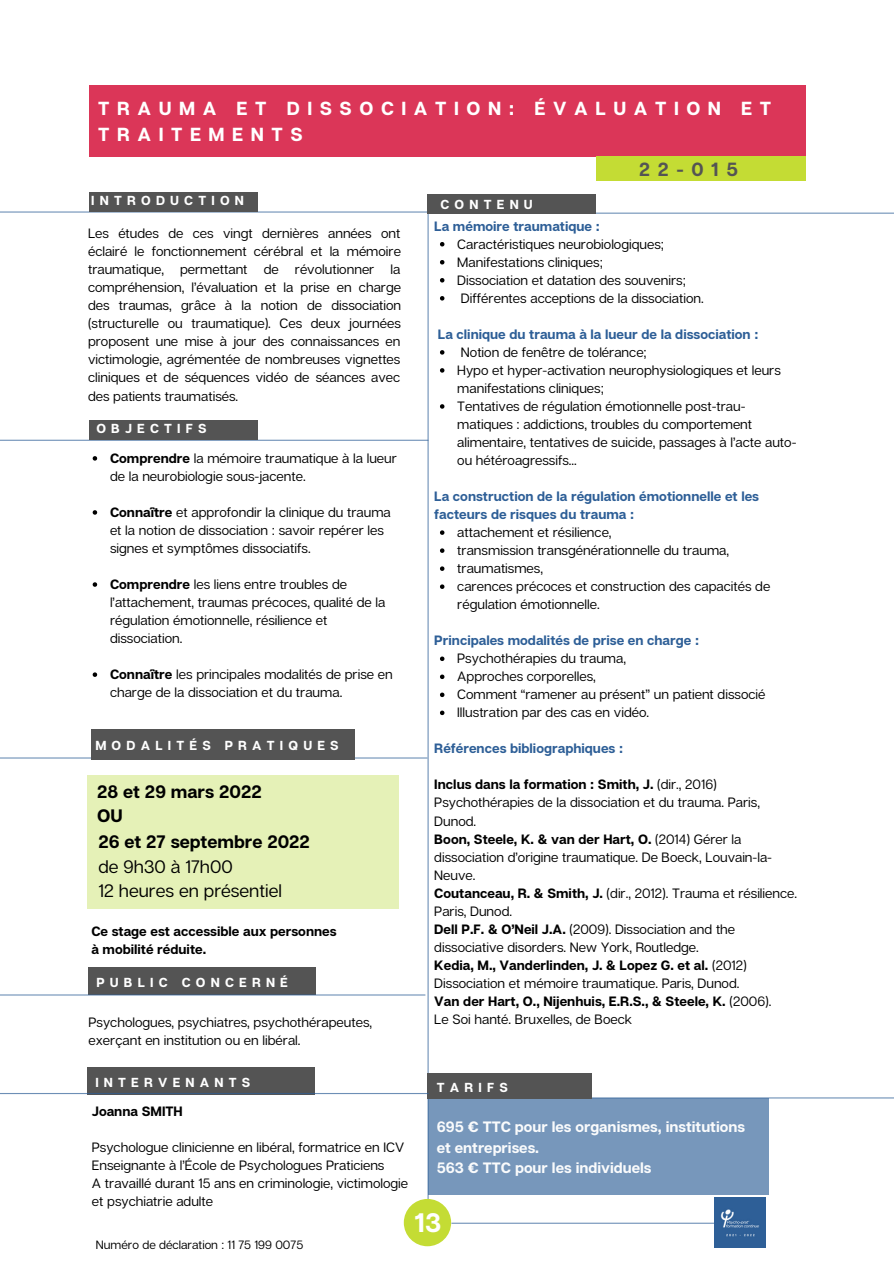
<style>
.page{position:relative;width:894px;height:1264px;background:#fff}
.page>*{position:absolute;margin:0;border:0;box-sizing:border-box;transform-origin:0 0}
.t1{font:700 26.7px "Articulat CF";color:#fff}
.t2{font:700 19.05px "Articulat CF";color:#545454}
.t3{font:700 18.9px/26px "Articulat CF";letter-spacing:.4em;color:#fff}
.t4{font:700 18px/24.8px "Articulat CF";color:#000}
.t5{font:18px/24.8px "Articulat CF";color:#000}
.t6{font:700 15px/20.2px "Articulat CF";color:#fafbfc}
.t7{font:13.5px/18px "Articulat CF";color:#000}
.t8{font:700 13.5px/18px "Articulat CF";color:#2e5f97}
.t9{font:700 13.5px/18px "Articulat CF";color:#000}
.t10{font:700 13.05px "Articulat CF";letter-spacing:.4em;color:#fff}
.t11{font:12px "Articulat CF";color:#000}
.s1{font-weight:700}
</style>
<div class="page">
<hr style="left:428px;top:212px;width:465px;height:2px;background:#2e5f97">
<hr style="left:427px;top:214px;width:1px;height:984px;background:#2e5f97">
<hr style="left:0;top:211px;width:427px;height:1px;background:#2e5f97">
<div style="left:89px;top:192px;width:169px;height:19px;background:#545454"></div>
<div style="left:427px;top:194px;width:169px;height:19px;background:#545454"></div>
<div style="left:403px;top:1198px;width:48px;height:48px;background:#c4dc34;border-radius:50%"></div>
<hr style="left:451px;top:1222px;width:263px;height:1px;background:#2e5f97">
<img style="left:714px;top:1197px;width:50px;height:50px">
<hr style="left:0;top:757px;width:427px;height:1px;background:#2e5f97">
<div style="left:91px;top:729px;width:264px;height:30px;background:#545454"></div>
<div style="left:87px;top:775px;width:311px;height:133px;background:#e5f1b7"></div>
<div style="left:428px;top:1098px;width:340px;height:96px;background:#7797bb"></div>
<hr style="left:429px;top:1097px;width:464px;height:1px;background:#2e5f97">
<div style="left:427px;top:1073px;width:165px;height:25px;background:#545454"></div>
<svg style="left:440px;top:242px;width:4px;height:4px"></svg>
<svg style="left:440px;top:260px;width:4px;height:4px"></svg>
<svg style="left:440px;top:278px;width:4px;height:4px"></svg>
<svg style="left:440px;top:296px;width:4px;height:4px"></svg>
<svg style="left:440px;top:350px;width:4px;height:4px"></svg>
<svg style="left:440px;top:368px;width:4px;height:4px"></svg>
<svg style="left:440px;top:404px;width:4px;height:5px"></svg>
<svg style="left:440px;top:530px;width:4px;height:5px"></svg>
<svg style="left:440px;top:548px;width:4px;height:5px"></svg>
<svg style="left:440px;top:566px;width:4px;height:5px"></svg>
<svg style="left:440px;top:584px;width:4px;height:5px"></svg>
<svg style="left:440px;top:656px;width:4px;height:5px"></svg>
<svg style="left:440px;top:674px;width:4px;height:5px"></svg>
<svg style="left:440px;top:692px;width:4px;height:5px"></svg>
<svg style="left:440px;top:710px;width:4px;height:5px"></svg>
<div style="left:87px;top:1067px;width:227px;height:27px;background:#545454"></div>
<hr style="left:0;top:1092px;width:428px;height:2px;background:#2e5f97">
<div style="left:89px;top:85px;width:715px;height:71px;background:#db3658"></div>
<div style="left:595px;top:156px;width:210px;height:25px;background:#c4dc34"></div>
<hr style="left:0;top:439px;width:428px;height:2px;background:#2e5f97">
<div style="left:89px;top:420px;width:169px;height:19px;background:#545454"></div>
<svg style="left:93px;top:456px;width:4px;height:4px"></svg>
<svg style="left:93px;top:510px;width:4px;height:4px"></svg>
<svg style="left:93px;top:582px;width:4px;height:5px"></svg>
<svg style="left:93px;top:672px;width:4px;height:5px"></svg>
<div style="left:88px;top:967px;width:227px;height:27px;background:#545454"></div>
<hr style="left:0;top:994px;width:425px;height:1px;background:#2e5f97">
<h3 class="t3" style="left:98px;top:95px;width:674px">TRAUMA ET DISSOCIATION: É VALUATION ET<br>TRAITEMENTS</h3>
<h2 class="t2" style="left:639px;top:158px;width:100px">22-015</h2>
<p class="t10" style="left:91px;top:192px;width:154px">INTRODUCTION</p>
<p class="t10" style="left:440px;top:196px;width:94px">CONTENU</p>
<p class="t8" style="left:434px;top:216px;width:167px">La mémoire traumatique :</p>
<p class="t7" style="left:88px;top:224px;width:314px;text-align:justify">Les études de ces vingt dernières années ont éclairé le fonctionnement cérébral et la mémoire traumatique, permettant de révolutionner la compréhension, l’évaluation et la prise en charge des traumas, grâce à la notion de dissociation (structurelle ou traumatique). Ces deux journées proposent une mise à jour des connaissances en victimologie, agrémentée de nombreuses vignettes cliniques et de séquences vidéo de séances avec des patients traumatisés.</p>
<p class="t7" style="left:457px;top:234px;width:248px">Caractéristiques neurobiologiques; Manifestations cliniques;<br>Dissociation et datation des souvenirs; Différentes acceptions de la dissociation.</p>
<p class="t8" style="left:438px;top:325px;width:322px">La clinique du trauma à la lueur de la dissociation :</p>
<p class="t7" style="left:457px;top:343px;width:340px">Notion de fenêtre de tolérance;<br>Hypo et hyper-activation neurophysiologiques et leurs manifestations cliniques;<br>Tentatives de régulation émotionnelle post-trau&shy;matiques : addictions, troubles du comportement alimentaire, tentatives de suicide, passages à l’acte auto&shy;ou hétéroagressifs...</p>
<p class="t10" style="left:96px;top:420px;width:112px">OBJECTIFS</p>
<p class="t7" style="left:110px;top:449px;width:288px"><span class="s1">Comprendre</span> la mémoire traumatique à la lueur de la neurobiologie sous-jacente.</p>
<p class="t7" style="left:110px;top:503px;width:282px"><span class="s1">Connaître</span> et approfondir la clinique du trauma et la notion de dissociation : savoir repérer les signes et symptômes dissociatifs.</p>
<p class="t7" style="left:110px;top:575px;width:277px"><span class="s1">Comprendre</span> les liens entre troubles de l’attachement, traumas précoces, qualité de la régulation émotionnelle, résilience et dissociation.</p>
<p class="t7" style="left:110px;top:665px;width:284px"><span class="s1">Connaître</span> les principales modalités de prise en charge de la dissociation et du trauma.</p>
<p class="t8" style="left:434px;top:487px;width:326px">La construction de la régulation émotionnelle et les facteurs de risques du trauma :</p>
<p class="t7" style="left:457px;top:523px;width:314px">attachement et résilience,<br>transmission transgénérationnelle du trauma, traumatismes,<br>carences précoces et construction des capacités de régulation émotionnelle.</p>
<p class="t8" style="left:434px;top:631px;width:266px">Principales modalités de prise en charge :</p>
<p class="t7" style="left:457px;top:649px;width:305px">Psychothérapies du trauma,<br>Approches corporelles,<br>Comment “ramener au présent” un patient dissocié Illustration par des cas en vidéo.</p>
<p class="t10" style="left:95px;top:737px;width:245px">MODALITÉS PRATIQUES</p>
<h3 class="t4" style="left:97px;top:778px;width:166px">28 et 29 mars 2022<br>OU</h3>
<h3 class="t4" style="left:98px;top:828px;width:213px">26 et 27 septembre 2022</h3>
<h3 class="t5" style="left:98px;top:853px;width:185px">de 9h30 à 17h00<br>12 heures en présentiel</h3>
<p class="t9" style="left:91px;top:922px;width:247px">Ce stage est accessible aux personnes à mobilité réduite.</p>
<p class="t10" style="left:96px;top:974px;width:193px">PUBLIC CONCERNÉ</p>
<p class="t7" style="left:89px;top:1013px;width:285px">Psychologues, psychiatres, psychothérapeutes, exerçant en institution ou en libéral.</p>
<p class="t10" style="left:95px;top:1074px;width:156px">INTERVENANTS</p>
<p class="t9" style="left:92px;top:1101px;width:92px">Joanna SMITH</p>
<p class="t7" style="left:92px;top:1137px;width:318px">Psychologue clinicienne en libéral, formatrice en ICV Enseignante à l’École de Psychologues Praticiens<br>A travaillé durant 15 ans en criminologie, victimologie et psychiatrie adulte</p>
<p class="t8" style="left:434px;top:739px;width:190px">Références bibliographiques :</p>
<p class="t7" style="left:434px;top:775px;width:364px"><span class="s1">Inclus dans la formation : Smith, J.</span> (dir., 2016)<br>Psychothérapies de la dissociation et du trauma. Paris, Dunod.<br><span class="s1">Boon, Steele, K. &amp; van der Hart, O.</span> (2014) Gérer la dissociation d’origine traumatique. De Boeck, Louvain-la-Neuve.<br><span class="s1">Coutanceau, R. &amp; Smith, J.</span> (dir., 2012). Trauma et résilience.<br>Paris, Dunod.<br><span class="s1">Dell P.F. &amp; O’Neil J.A.</span> (2009). Dissociation and the dissociative disorders. New York, Routledge.<br><span class="s1">Kedia, M., Vanderlinden, J. &amp; Lopez G. et al.</span> (2012)<br>Dissociation et mémoire traumatique. Paris, Dunod.<br><span class="s1">Van der Hart, O., Nijenhuis, E.R.S., &amp; Steele, K.</span> (2006).<br>Le Soi hanté. Bruxelles, de Boeck</p>
<p class="t10" style="left:436px;top:1078px;width:73px">TARIFS</p>
<p class="t6" style="left:436px;top:1116px;width:309px">695 € TTC pour les organismes, institutions et entreprises.<br>563 € TTC pour les individuels</p>
<p class="t11" style="left:96px;top:1237px;width:209px">Numéro de déclaration : 11 75 199 0075</p>
<h1 class="t1" style="left:414px;top:1205px;width:28px">13</h1>
</div>
